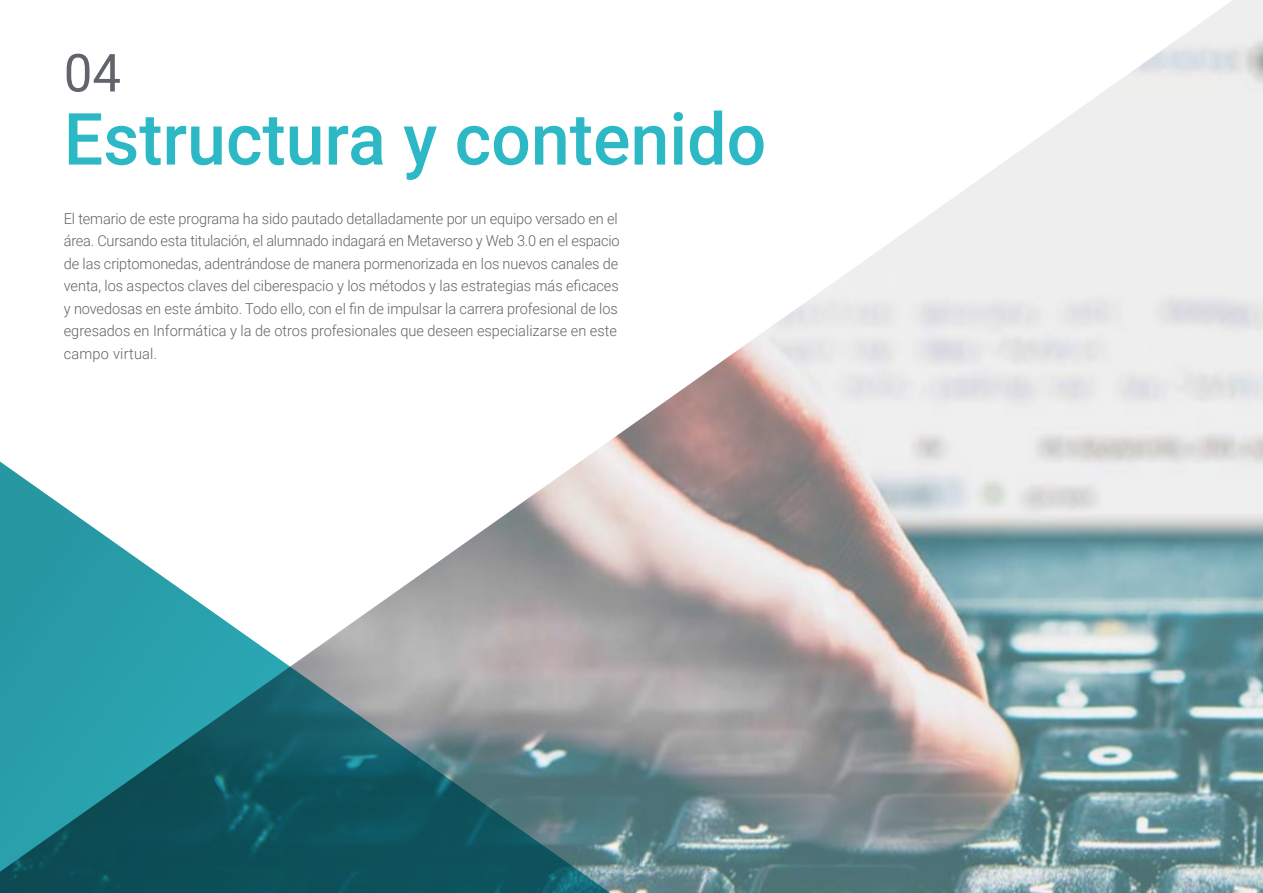
<style>
.page{position:relative;width:1263px;height:893px;background:#fff}
.page>*{position:absolute;margin:0;border:0;box-sizing:border-box;transform-origin:0 0}
.t1{font:500 72px "Roboto";color:#2db8c5}
.t2{font:52.5px "Roboto";color:#61646a}
.t3{font:300 15px/22.5px "Roboto";letter-spacing:-.01em;color:#61646a}
</style>
<div class="page">
<img style="left:603px;top:0;width:660px;height:893px">
<svg style="left:0;top:446px;width:640px;height:447px"></svg>
<h2 class="t2" style="left:64px;top:36px;width:59px">04</h2>
<h1 class="t1" style="left:64px;top:89px;width:704px">Estructura y contenido</h1>
<p class="t3" style="left:64px;top:207px;width:557px">El temario de este programa ha sido pautado detalladamente por un equipo versado en el área. Cursando esta titulación, el alumnado indagará en Metaverso y Web 3.0 en el espacio de las criptomonedas, adentrándose de manera pormenorizada en los nuevos canales de venta, los aspectos claves del ciberespacio y los métodos y las estrategias más eficaces y novedosas en este ámbito. Todo ello, con el fin de impulsar la carrera profesional de los egresados en Informática y la de otros profesionales que deseen especializarse en este campo virtual.</p>
</div>
